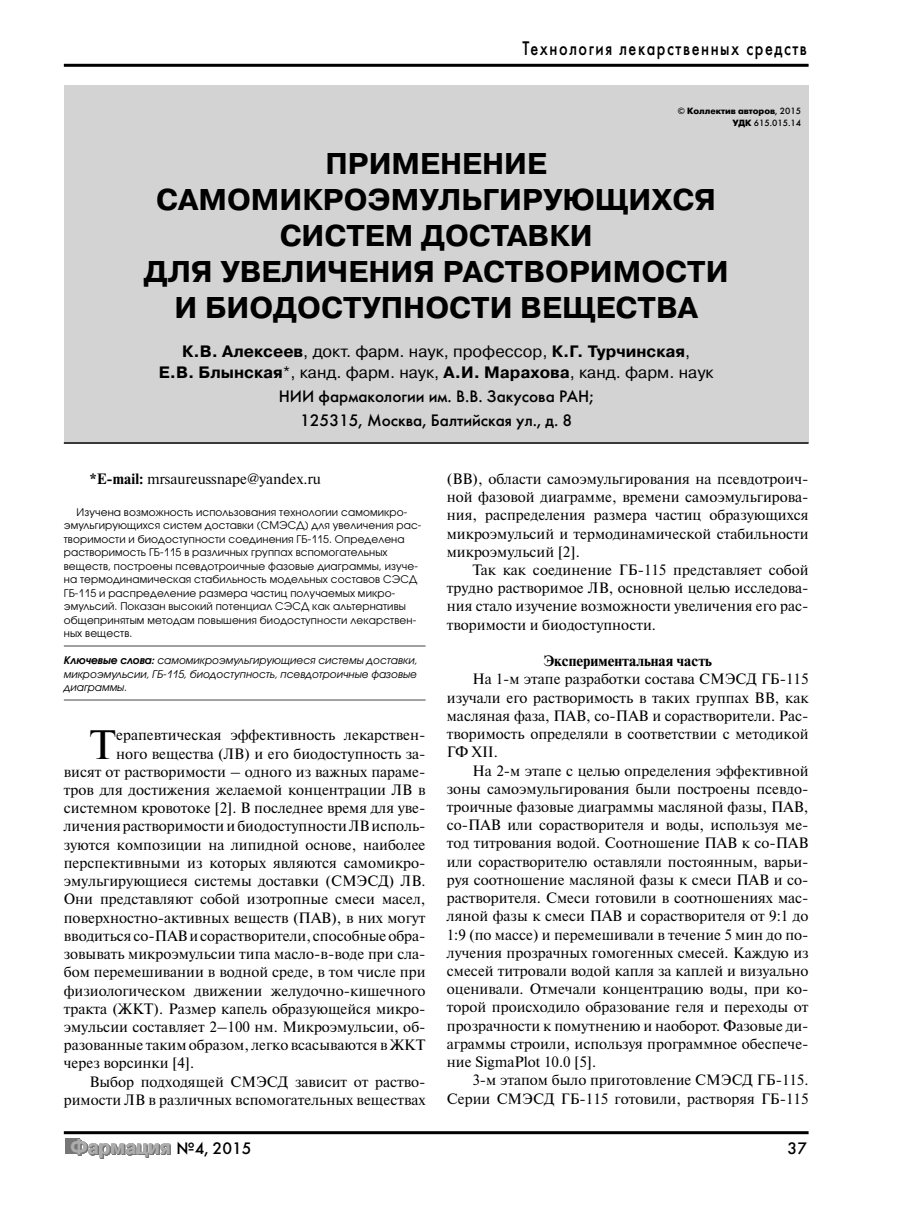
<style>
.page{position:relative;width:915px;height:1212px;background:#fff}
.page>*{position:absolute;margin:0;border:0;box-sizing:border-box;transform-origin:0 0}
.t1{font:41.1px "Newton C";color:#000}
.t2{font:700 30px/36px "Pragmatica C";color:#000;text-align:center}
.t3{font:700 20.25px "Pragmatica C";color:#767676;scale:.9 1}
.t4{font:19.5px "Futura Futuris C";letter-spacing:.1em;color:#000;scale:.8 1}
.t5{font:16.5px/21px "Pragmatica C";color:#000;text-align:center}
.t6{font:16.5px/24px "Futura Futuris C";color:#000;text-align:center}
.t7{font:15px/18.3px "Newton C";color:#000;text-align:justify}
.t8{font:700 15px "Newton C";color:#000}
.t9{font:10.5px/13.5px "Avant Garde Gothic C";letter-spacing:.01em;color:#000}
.t10{font:italic 10.5px/13.5px "Avant Garde Gothic C";color:#000;text-align:justify}
.t11{font:700 9px/12px "Futura Futuris C";color:#000;text-align:right}
.s1{font-weight:400}
.s2{font-weight:700}
</style>
<div class="page">
<hr style="left:64px;top:64px;width:744px;height:3px;background:#000">
<hr style="left:64px;top:1131px;width:744px;height:3px;background:#000">
<div style="left:65px;top:1138px;width:14px;height:16px;background:#767676"></div>
<hr style="left:64px;top:646px;width:361px;height:1px;background:#444">
<hr style="left:64px;top:700px;width:361px;height:1px;background:#444">
<div style="left:64px;top:85px;width:744px;height:357px;background:#d3d3d3"></div>
<hr style="left:64px;top:442px;width:744px;height:2px;background:#000">
<h3 class="t4" style="left:522px;top:40px;width:357px">Технология лекарственных средств</h3>
<p class="t11" style="left:677px;top:105px;width:125px"><span class="s1">©</span> Коллектив авторов<span class="s1">, 2015<br></span>УДК <span class="s1">615.015.14</span></p>
<h2 class="t2" style="left:144px;top:148px;width:586px">ПРИМЕНЕНИЕ<br>САМОМИКРОЭМУЛЬГИРУЮЩИХСЯ<br>СИСТЕМ ДОСТАВКИ<br>ДЛЯ УВЕЛИЧЕНИЯ РАСТВОРИМОСТИ<br>И БИОДОСТУПНОСТИ ВЕЩЕСТВА</h2>
<p class="t5" style="left:159px;top:342px;width:556px"><span class="s2">К.В. Алексеев</span>, докт. фарм. наук, профессор, <span class="s2">К.Г. Турчинская</span>,<br><span class="s2">Е.В. Блынская</span>*, канд. фарм. наук, <span class="s2">А.И. Марахова</span>, канд. фарм. наук</p>
<p class="t6" style="left:279px;top:386px;width:316px">НИИ фармакологии им. В.В. Закусова РАН;<br>125315, Москва, Балтийская ул., д. 8</p>
<p class="t7" style="left:89px;top:471px;width:233px"><span class="s2">*E-mail:</span> mrsaureussnape@yandex.ru</p>
<p class="t9" style="left:64px;top:506px;width:359px;text-indent:13px">Изучена возможность использования технологии самомикро&shy;эмульгирующихся систем доставки (СМЭСД) для увеличения рас&shy;творимости и биодоступности соединения ГБ-115. Определена растворимость ГБ-115 в различных группах вспомогательных веществ, построены псевдотроичные фазовые диаграммы, изуче&shy;на термодинамическая стабильность модельных составов СЭСД ГБ-115 и распределение размера частиц получаемых микро&shy;эмульсий. Показан высокий потенциал СЭСД как альтернативы общепринятым методам повышения биодоступности лекарствен&shy;ных веществ.</p>
<p class="t10" style="left:64px;top:654px;width:355px"><span class="s2">Ключевые слова:</span> самомикроэмульгирующиеся системы доставки, микроэмульсии, ГБ-115, биодоступность, псевдотроичные фазовые диаграммы.</p>
<h1 class="t1" style="left:89px;top:730px;width:28px">Т</h1>
<p class="t7" style="left:116px;top:727px;width:311px">ерапевтическая эффективность лекарствен-</p>
<p class="t7" style="left:116px;top:745px;width:311px">ного вещества (ЛВ) и его биодоступность за-</p>
<p class="t7" style="left:64px;top:764px;width:363px">висят от растворимости – одного из важных параме-</p>
<p class="t7" style="left:64px;top:782px;width:363px">тров для достижения желаемой концентрации ЛВ в</p>
<p class="t7" style="left:64px;top:800px;width:363px">системном кровотоке [2]. В последнее время для уве-</p>
<p class="t7" style="left:64px;top:818px;width:363px">личения растворимости и биодоступности ЛВ исполь-</p>
<p class="t7" style="left:64px;top:837px;width:363px">зуются композиции на липидной основе, наиболее</p>
<p class="t7" style="left:64px;top:855px;width:363px">перспективными из которых являются самомикро-</p>
<p class="t7" style="left:64px;top:873px;width:363px">эмульгирующиеся системы доставки (СМЭСД) ЛВ.</p>
<p class="t7" style="left:64px;top:891px;width:363px">Они представляют собой изотропные смеси масел,</p>
<p class="t7" style="left:64px;top:909px;width:363px">поверхностно-активных веществ (ПАВ), в них могут</p>
<p class="t7" style="left:64px;top:928px;width:363px">вводиться со-ПАВ и сорастворители, способные обра-</p>
<p class="t7" style="left:64px;top:946px;width:363px">зовывать микроэмульсии типа масло-в-воде при сла-</p>
<p class="t7" style="left:64px;top:964px;width:363px">бом перемешивании в водной среде, в том числе при</p>
<p class="t7" style="left:64px;top:982px;width:363px">физиологическом движении желудочно-кишечного</p>
<p class="t7" style="left:64px;top:1001px;width:363px">тракта (ЖКТ). Размер капель образующейся микро-</p>
<p class="t7" style="left:64px;top:1019px;width:363px">эмульсии составляет 2–100 нм. Микроэмульсии, об-</p>
<p class="t7" style="left:64px;top:1037px;width:363px">разованные таким образом, легко всасываются в ЖКТ</p>
<p class="t7" style="left:64px;top:1055px;width:132px">через ворсинки [4].</p>
<p class="t7" style="left:89px;top:1073px;width:337px">Выбор подходящей СМЭСД зависит от раство-</p>
<p class="t7" style="left:64px;top:1092px;width:363px">римости ЛВ в различных вспомогательных веществах</p>
<p class="t7" style="left:446px;top:471px;width:363px">(ВВ), области самоэмульгирования на псевдотроич&shy;ной фазовой диаграмме, времени самоэмульгирова&shy;ния, распределения размера частиц образующихся микроэмульсий и термодинамической стабильности микроэмульсий [2].</p>
<p class="t7" style="left:446px;top:562px;width:363px;text-indent:26px">Так как соединение ГБ-115 представляет собой трудно растворимое ЛВ, основной целью исследова&shy;ния стало изучение возможности увеличения его рас&shy;творимости и биодоступности.</p>
<p class="t8" style="left:543px;top:655px;width:170px">Экспериментальная часть</p>
<p class="t7" style="left:446px;top:671px;width:363px;text-indent:26px">На 1-м этапе разработки состава СМЭСД ГБ-115 изучали его растворимость в таких группах ВВ, как масляная фаза, ПАВ, со-ПАВ и сорастворители. Рас&shy;творимость определяли в соответствии с методикой ГФ XII.</p>
<p class="t7" style="left:446px;top:762px;width:363px;text-indent:26px">На 2-м этапе с целью определения эффективной зоны самоэмульгирования были построены псевдо&shy;троичные фазовые диаграммы масляной фазы, ПАВ, со-ПАВ или сорастворителя и воды, используя ме&shy;тод титрования водой. Соотношение ПАВ к со-ПАВ или сорастворителю оставляли постоянным, варьи&shy;руя соотношение масляной фазы к смеси ПАВ и со&shy;растворителя. Смеси готовили в соотношениях мас&shy;ляной фазы к смеси ПАВ и сорастворителя от 9:1 до 1:9 (по массе) и перемешивали в течение 5 мин до по&shy;лучения прозрачных гомогенных смесей. Каждую из смесей титровали водой капля за каплей и визуально оценивали. Отмечали концентрацию воды, при ко&shy;торой происходило образование геля и переходы от прозрачности к помутнению и наоборот. Фазовые ди&shy;аграммы строили, используя программное обеспече&shy;ние SigmaPlot 10.0 [5].</p>
<p class="t7" style="left:446px;top:1072px;width:363px;text-align:right">3-м этапом было приготовление СМЭСД ГБ-115.<br>Серии СМЭСД ГБ-115 готовили, растворяя ГБ-115</p>
<h3 class="t3" style="left:71px;top:1140px;width:113px">Фармация</h3>
<p class="t6" style="left:176px;top:1138px;width:77px">№4, 2015</p>
<p class="t6" style="left:787px;top:1138px;width:21px">37</p>
</div>
